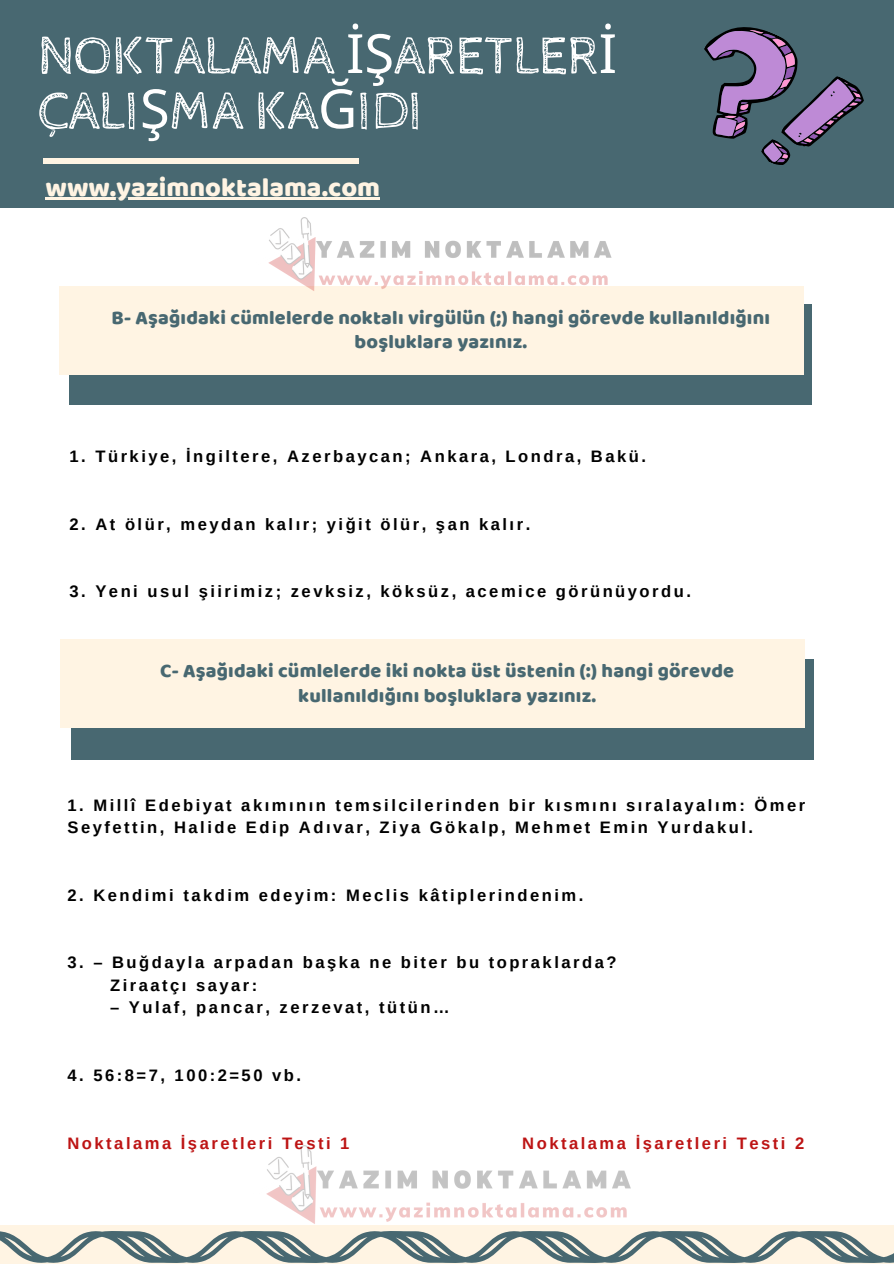
<style>
.page{position:relative;width:894px;height:1264px;background:#fff}
.page>*{position:absolute;margin:0;border:0;box-sizing:border-box;transform-origin:0 0}
.t1{font:54px/55.2px "Cabin Sketch";color:#fff}
.t2{font:27px "Baloo";color:#fff4e3}
.t3{font:19.8px/24.8px "Baloo";letter-spacing:.01em;color:#486871;text-align:center}
.t4{font:700 16.5px/22.5px "Arimo";letter-spacing:.15em;color:#000}
.t5{font:700 16.5px "Arimo";letter-spacing:.15em;color:#bd1414}
.s1{font-family:"Noto Sans"}
</style>
<div class="page">
<div style="left:0;top:0;width:893px;height:207px;background:#486871"></div>
<div style="left:69px;top:304px;width:742px;height:101px;background:#486871"></div>
<div style="left:60px;top:286px;width:744px;height:89px;background:#fff4e3"></div>
<hr style="left:46px;top:198px;width:334px;height:2px;background:#fff4e3">
<div style="left:43px;top:158px;width:316px;height:6px;background:#fff4e3"></div>
<div style="left:0;top:1225px;width:893px;height:38px;background:#fff4e3"></div>
<svg style="left:0;top:1231px;width:893px;height:32px"></svg>
<svg style="left:704px;top:27px;width:160px;height:138px"></svg>
<div style="left:72px;top:659px;width:742px;height:101px;background:#486871"></div>
<div style="left:60px;top:639px;width:744px;height:89px;background:#fff4e3"></div>
<img style="left:253px;top:1145px;width:388px;height:93px">
<img style="left:268px;top:217px;width:344px;height:74px">
<p class="t1" style="left:38px;top:30px;width:580px">NOKTALAMA <span class="s1">İŞ</span>ARETLER<span class="s1">İ<br></span>ÇALI<span class="s1">Ş</span>MA KA<span class="s1">Ğ</span>IDI</p>
<p class="t2" style="left:46px;top:171px;width:336px">www.yazimnoktalama.com</p>
<p class="t3" style="left:112px;top:304px;width:659px">B- Aşağıdaki cümlelerde noktalı virgülün (;) hangi görevde kullanıldığını boşluklara yazınız.</p>
<p class="t4" style="left:69px;top:445px;width:578px">1. Türkiye, İngiltere, Azerbaycan; Ankara, Londra, Bakü.</p>
<p class="t4" style="left:69px;top:513px;width:462px">2. At ölür, meydan kalır; yiğit ölür, şan kalır.</p>
<p class="t4" style="left:69px;top:580px;width:622px">3. Yeni usul şiirimiz; zevksiz, köksüz, acemice görünüyordu.</p>
<p class="t3" style="left:160px;top:657px;width:575px">C- Aşağıdaki cümlelerde iki nokta üst üstenin (:) hangi görevde kullanıldığını boşluklara yazınız.</p>
<p class="t4" style="left:67px;top:793px;width:739px">1. Millî Edebiyat akımının temsilcilerinden bir kısmını sıralayalım: Ömer<br>Seyfettin, Halide Edip Adıvar, Ziya Gökalp, Mehmet Emin Yurdakul.</p>
<p class="t4" style="left:67px;top:883px;width:517px">2. Kendimi takdim edeyim: Meclis kâtiplerindenim.</p>
<p class="t4" style="left:67px;top:951px;width:550px">3. – Buğdayla arpadan başka ne biter bu topraklarda?</p>
<p class="t4" style="left:110px;top:973px;width:149px">Ziraatçı sayar:</p>
<p class="t4" style="left:110px;top:996px;width:341px">– Yulaf, pancar, zerzevat, tütün…</p>
<p class="t4" style="left:67px;top:1064px;width:235px">4. 56:8=7, 100:2=50 vb.</p>
<p class="t5" style="left:67px;top:1133px;width:283px">Noktalama İşaretleri Testi 1</p>
<p class="t5" style="left:522px;top:1133px;width:283px">Noktalama İşaretleri Testi 2</p>
</div>
